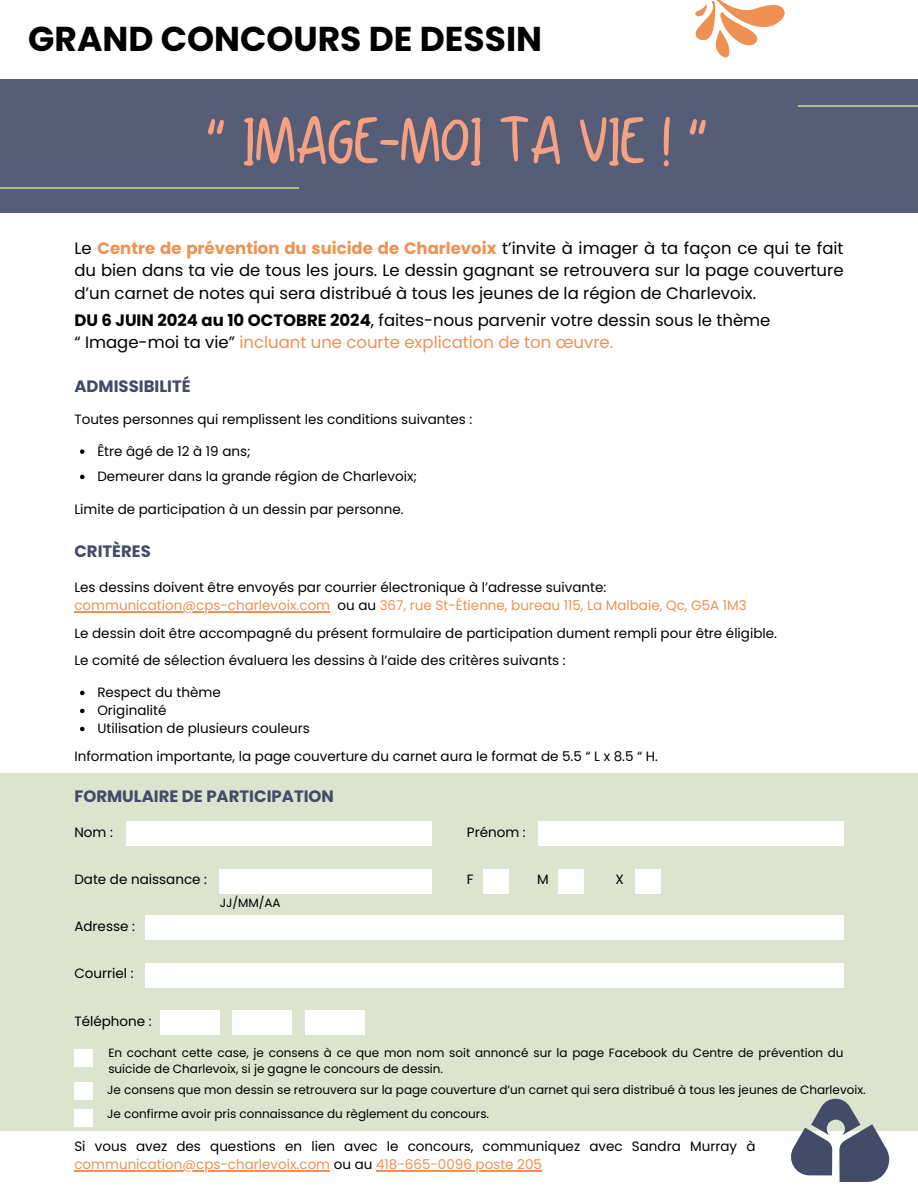
<style>
.page{position:relative;width:918px;height:1188px;background:#fff}
.page>*{position:absolute;margin:0;border:0;box-sizing:border-box;transform-origin:0 0}
.t1{font:69px "Jelly Cream";color:#f6a182}
.t2{font:700 34.5px "Poppins";color:#000}
.t3{font:16.5px/22.5px "Poppins";color:#000;text-align:justify}
.t4{font:700 16.5px "Poppins";color:#434b68}
.t5{font:13.5px "Poppins";color:#000}
.t6{font:13.5px "Poppins";color:#f09154}
.t7{font:12px/16px "Poppins";color:#000}
.s1{font-weight:700;color:#f09154}
.s2{font-weight:700}
.s3{color:#f09154}
.s4{color:#000}
</style>
<div class="page">
<div style="left:0;top:79px;width:918px;height:134px;background:#565d77"></div>
<svg style="left:695px;top:0;width:90px;height:58px"></svg>
<hr style="left:0;top:187px;width:298px;height:2px;background:#adbd8c">
<hr style="left:799px;top:105px;width:119px;height:2px;background:#adbd8c">
<svg style="left:80px;top:449px;width:5px;height:5px"></svg>
<svg style="left:80px;top:475px;width:5px;height:4px"></svg>
<hr style="left:74px;top:611px;width:256px;height:1px;background:#f09154">
<svg style="left:80px;top:691px;width:5px;height:4px"></svg>
<svg style="left:80px;top:709px;width:5px;height:4px"></svg>
<svg style="left:80px;top:727px;width:5px;height:4px"></svg>
<div style="left:0;top:773px;width:918px;height:358px;background:#dce3ce"></div>
<div style="left:126px;top:821px;width:306px;height:25px;background:#fff"></div>
<div style="left:538px;top:821px;width:306px;height:25px;background:#fff"></div>
<div style="left:220px;top:869px;width:212px;height:24px;background:#fff"></div>
<div style="left:145px;top:915px;width:699px;height:25px;background:#fff"></div>
<div style="left:483px;top:869px;width:26px;height:25px;background:#fff"></div>
<div style="left:558px;top:869px;width:26px;height:25px;background:#fff"></div>
<div style="left:635px;top:869px;width:26px;height:25px;background:#fff"></div>
<div style="left:145px;top:963px;width:699px;height:25px;background:#fff"></div>
<div style="left:160px;top:1010px;width:60px;height:25px;background:#fff"></div>
<div style="left:232px;top:1010px;width:60px;height:25px;background:#fff"></div>
<div style="left:305px;top:1010px;width:60px;height:25px;background:#fff"></div>
<svg style="left:791px;top:1098px;width:99px;height:84px;fill:#434b68"></svg>
<div style="left:74px;top:1049px;width:19px;height:18px;background:#fff"></div>
<hr style="left:74px;top:1171px;width:256px;height:1px;background:#f09154">
<hr style="left:376px;top:1171px;width:166px;height:1px;background:#f09154">
<div style="left:74px;top:1082px;width:19px;height:17px;background:#fff"></div>
<div style="left:74px;top:1109px;width:19px;height:18px;background:#fff"></div>
<p class="t2" style="left:28px;top:15px;width:515px">GRAND CONCOURS DE DESSIN</p>
<h2 class="t1" style="left:207px;top:108px;width:502px">“ IMAGE-MOI TA VIE ! “</h2>
<h1 class="t3" style="left:74px;top:237px;width:771px">Le <span class="s1">Centre de prévention du suicide de Charlevoix</span> t’invite à imager à ta façon ce qui te fait du bien dans ta vie de tous les jours. Le dessin gagnant se retrouvera sur la page couverture d’un carnet de notes qui sera distribué à tous les jeunes de la région de Charlevoix.</h1>
<p class="t3" style="left:74px;top:309px;width:698px"><span class="s2">DU 6 JUIN 2024 au 10 OCTOBRE 2024</span>, faites-nous parvenir votre dessin sous le thème “ Image-moi ta vie” <span class="s3">incluant une courte explication de ton œuvre.</span></p>
<p class="t4" style="left:74px;top:375px;width:118px">ADMISSIBILITÉ</p>
<h4 class="t5" style="left:74px;top:410px;width:400px">Toutes personnes qui remplissent les conditions suivantes :</h4>
<h4 class="t5" style="left:97px;top:442px;width:155px">Être âgé de 12 à 19 ans;</h4>
<h3 class="t5" style="left:97px;top:467px;width:321px">Demeurer dans la grande région de Charlevoix;</h3>
<h5 class="t5" style="left:74px;top:499px;width:331px">Limite de participation à un dessin par personne.</h5>
<p class="t4" style="left:74px;top:539px;width:78px">CRITÈRES</p>
<p class="t5" style="left:74px;top:578px;width:533px">Les dessins doivent être envoyés par courrier électronique à l’adresse suivante:</p>
<h5 class="t6" style="left:74px;top:596px;width:674px">communication@cps-charlevoix.com <span class="s4">ou au</span> 367, rue St-Étienne, bureau 115, La Malbaie, Qc, G5A 1M3</h5>
<h3 class="t5" style="left:74px;top:623px;width:704px">Le dessin doit être accompagné du présent formulaire de participation dument rempli pour être éligible.</h3>
<h5 class="t5" style="left:74px;top:651px;width:493px">Le comité de sélection évaluera les dessins à l’aide des critères suivants :</h5>
<h5 class="t5" style="left:97px;top:683px;width:125px">Respect du thème</h5>
<h5 class="t5" style="left:97px;top:701px;width:71px">Originalité</h5>
<p class="t5" style="left:97px;top:719px;width:214px">Utilisation de plusieurs couleurs</p>
<p class="t5" style="left:74px;top:747px;width:585px">Information importante, la page couverture du carnet aura le format de 5.5 “ L x 8.5 “ H.</p>
<p class="t4" style="left:74px;top:785px;width:261px">FORMULAIRE DE PARTICIPATION</p>
<h5 class="t5" style="left:74px;top:823px;width:40px">Nom :</h5>
<h3 class="t5" style="left:467px;top:823px;width:60px">Prénom :</h3>
<h5 class="t5" style="left:74px;top:870px;width:134px">Date de naissance :</h5>
<h5 class="t7" style="left:220px;top:895px;width:62px">JJ/MM/AA</h5>
<h5 class="t5" style="left:74px;top:917px;width:62px">Adresse :</h5>
<p class="t5" style="left:467px;top:870px;width:8px">F</p>
<p class="t5" style="left:537px;top:870px;width:13px">M</p>
<p class="t5" style="left:616px;top:870px;width:10px">X</p>
<h6 class="t5" style="left:74px;top:964px;width:61px">Courriel :</h6>
<h5 class="t5" style="left:74px;top:1012px;width:79px">Téléphone :</h5>
<h5 class="t7" style="left:108px;top:1045px;width:737px">En cochant cette case, je consens à ce que mon nom soit annoncé sur la page Facebook du Centre de prévention du suicide de Charlevoix, si je gagne le concours de dessin.</h5>
<h5 class="t7" style="left:107px;top:1106px;width:383px">Je confirme avoir pris connaissance du règlement du concours.</h5>
<p class="t5" style="left:74px;top:1137px;width:683px">Si vous avez des questions en lien avec le concours, communiquez avec Sandra Murray à</p>
<p class="t6" style="left:74px;top:1155px;width:469px">communication@cps-charlevoix.com <span class="s4">ou au</span> 418-665-0096 poste 205</p>
<h5 class="t7" style="left:107px;top:1081px;width:760px">Je consens que mon dessin se retrouvera sur la page couverture d’un carnet qui sera distribué à tous les jeunes de Charlevoix.</h5>
</div>
